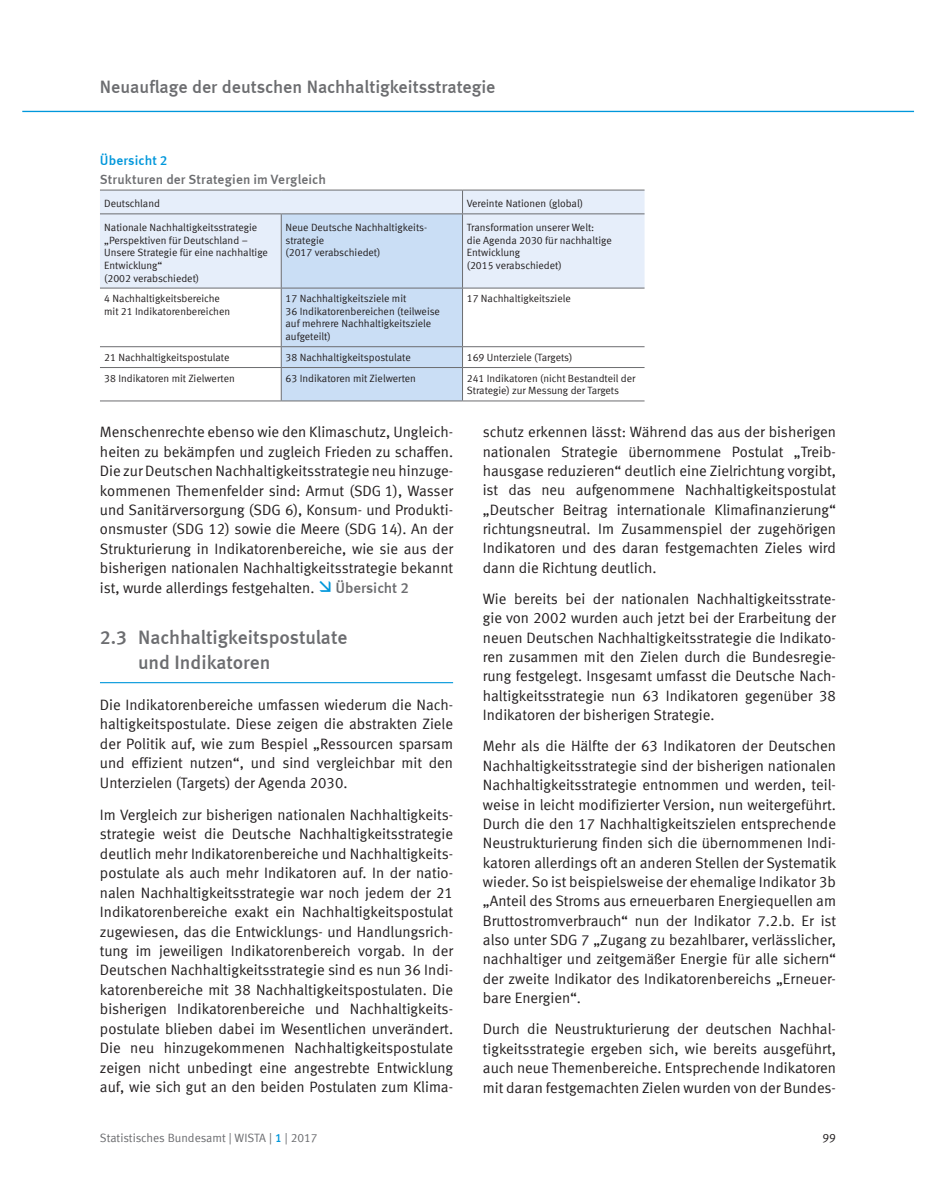
<style>
.page{position:relative;width:936px;height:1191px;background:#fff}
.page>*{position:absolute;margin:0;border:0;box-sizing:border-box;transform-origin:0 0}
._03_Überschrift_13Pt{font:19.5px/25.5px "Meta Medium LF";color:#6c6d70}
.t1{font:18px "Meta Medium LF";color:#6c6d70}
._05_Text_10Pt_13Pt_E{font:15px/19.4px "Meta Normal LF";color:#231f20;text-align:justify}
._05_Text_10Pt_13Pt_E-2{font:15px "Meta Medium LF";color:#6c6d70}
._07_Überschrift_9pt{font:13.5px "Meta Medium LF";letter-spacing:.01em;color:#6c6d70}
._07_Überschrift_9pt-2{font:13.5px "Meta Medium LF";letter-spacing:.005em;color:#0097db}
.t2{font:12px "Meta Normal LF";color:#6c6d70}
.t3{font:12px "Meta Normal LF";color:#231f20}
._01_TabText_linksbün{font:10.5px/12.6px "Meta Normal LF";color:#231f20}
._06_TabTextKopf{font:10.5px/12.6px "Meta Normal LF";color:#231f20}
.s1{font-family:"Meta Medium LF";color:#0097db}
</style>
<div class="page">
<hr style="left:100px;top:682px;width:353px;height:1px;background:#0097db">
<div style="left:100px;top:191px;width:544px;height:97px;background:#e6eefa"></div>
<hr style="left:100px;top:190px;width:181px;height:1px;background:#6c6d70">
<hr style="left:100px;top:346px;width:181px;height:1px;background:#6c6d70">
<hr style="left:100px;top:367px;width:181px;height:1px;background:#6c6d70">
<hr style="left:100px;top:400px;width:181px;height:1px;background:#6c6d70">
<hr style="left:462px;top:190px;width:182px;height:1px;background:#6c6d70">
<hr style="left:462px;top:346px;width:182px;height:1px;background:#6c6d70">
<svg style="left:281px;top:190px;width:182px;height:211px;background:#caddf2"></svg>
<hr style="left:462px;top:367px;width:182px;height:1px;background:#6c6d70">
<hr style="left:462px;top:368px;width:1px;height:32px;background:#6c6d70">
<hr style="left:462px;top:400px;width:182px;height:1px;background:#6c6d70">
<hr style="left:281px;top:213px;width:181px;height:1px;background:#6c6d70">
<hr style="left:281px;top:288px;width:181px;height:1px;background:#6c6d70">
<hr style="left:100px;top:213px;width:181px;height:1px;background:#6c6d70">
<hr style="left:281px;top:214px;width:1px;height:74px;background:#6c6d70">
<hr style="left:100px;top:288px;width:181px;height:1px;background:#6c6d70">
<hr style="left:462px;top:213px;width:182px;height:1px;background:#6c6d70">
<hr style="left:462px;top:214px;width:1px;height:74px;background:#6c6d70">
<hr style="left:462px;top:288px;width:182px;height:1px;background:#6c6d70">
<hr style="left:22px;top:111px;width:891px;height:1px;background:#0097db">
<p class="t1" style="left:100px;top:76px;width:397px">Neuauflage der deutschen Nachhaltigkeitsstrategie</p>
<p class="_07_Überschrift_9pt-2" style="left:100px;top:153px;width:69px">Übersicht 2</p>
<p class="_07_Überschrift_9pt" style="left:100px;top:171px;width:228px">Strukturen der Strategien im Vergleich</p>
<p class="_06_TabTextKopf" style="left:104px;top:197px;width:57px">Deutschland</p>
<p class="_06_TabTextKopf" style="left:467px;top:197px;width:118px">Vereinte Nationen (global)</p>
<p class="_06_TabTextKopf" style="left:104px;top:221px;width:165px">Nationale Nachhaltigkeitsstrategie „Perspektiven für Deutschland –<br>Unsere Strategie für eine nachhaltige<br>Entwicklung“</p>
<p class="_06_TabTextKopf" style="left:104px;top:272px;width:96px">(2002 verabschiedet)</p>
<p class="_06_TabTextKopf" style="left:285px;top:221px;width:143px">Neue Deutsche Nachhaltigkeits&shy;strategie</p>
<p class="_06_TabTextKopf" style="left:285px;top:246px;width:96px">(2017 verabschiedet)</p>
<p class="_06_TabTextKopf" style="left:467px;top:221px;width:146px">Transformation unserer Welt:<br>die Agenda 2030 für nachhaltige<br>Entwicklung</p>
<p class="_06_TabTextKopf" style="left:467px;top:259px;width:96px">(2015 verabschiedet)</p>
<p class="_01_TabText_linksbün" style="left:104px;top:292px;width:127px">4 Nachhaltigkeitsbereiche mit 21 Indikatorenbereichen</p>
<p class="_01_TabText_linksbün" style="left:285px;top:292px;width:156px">17 Nachhaltigkeitsziele mit<br>36 Indikatorenbereichen (teilweise auf mehrere Nachhaltigkeitsziele aufgeteilt)</p>
<p class="_01_TabText_linksbün" style="left:467px;top:292px;width:105px">17 Nachhaltigkeitsziele</p>
<p class="_01_TabText_linksbün" style="left:104px;top:351px;width:127px">21 Nachhaltigkeitspostulate</p>
<p class="_01_TabText_linksbün" style="left:285px;top:351px;width:127px">38 Nachhaltigkeitspostulate</p>
<p class="_01_TabText_linksbün" style="left:467px;top:351px;width:107px">169 Unterziele (Targets)</p>
<p class="_01_TabText_linksbün" style="left:104px;top:371px;width:132px">38 Indikatoren mit Zielwerten</p>
<p class="_01_TabText_linksbün" style="left:285px;top:371px;width:132px">63 Indikatoren mit Zielwerten</p>
<p class="_01_TabText_linksbün" style="left:467px;top:371px;width:170px">241 Indikatoren (nicht Bestandteil der<br>Strategie) zur Messung der Targets</p>
<p class="_05_Text_10Pt_13Pt_E" style="left:100px;top:422px;width:355px">Menschenrechte ebenso wie den Klimaschutz, Ungleich&shy;heiten zu bekämpfen und zugleich Frieden zu schaffen.<br>Die zur Deutschen Nachhaltigkeitsstrategie neu hinzuge&shy;kommenen Themenfelder sind: Armut (SDG 1), Wasser und Sanitärversorgung (SDG 6), Konsum- und Produkti&shy;onsmuster (SDG 12) sowie die Meere (SDG 14). An der Strukturierung in Indikatorenbereiche, wie sie aus der bisherigen nationalen Nachhaltigkeitsstrategie bekannt ist, wurde allerdings festgehalten.</p>
<p class="_05_Text_10Pt_13Pt_E-2" style="left:335px;top:579px;width:75px">Übersicht 2</p>
<p class="_03_Überschrift_13Pt" style="left:138px;top:624px;width:211px;text-indent:-38px">2.3 Nachhaltigkeitspostulate und Indikatoren</p>
<p class="_05_Text_10Pt_13Pt_E" style="left:100px;top:695px;width:354px">Die Indikatorenbereiche umfassen wiederum die Nach&shy;haltigkeitspostulate. Diese zeigen die abstrakten Ziele der Politik auf, wie zum Bespiel „Ressourcen sparsam und effizient nutzen“, und sind vergleichbar mit den Unterzielen (Targets) der Agenda 2030.</p>
<p class="_05_Text_10Pt_13Pt_E" style="left:100px;top:805px;width:355px">Im Vergleich zur bisherigen nationalen Nachhaltigkeits&shy;strategie weist die Deutsche Nachhaltigkeitsstrategie deutlich mehr Indikatorenbereiche und Nachhaltigkeits&shy;postulate als auch mehr Indikatoren auf. In der natio&shy;nalen Nachhaltigkeitsstrategie war noch jedem der 21<br>Indikatorenbereiche exakt ein Nachhaltigkeitspostulat zugewiesen, das die Entwicklungs- und Handlungsrich&shy;tung im jeweiligen Indikatorenbereich vorgab. In der Deutschen Nachhaltigkeitsstrategie sind es nun 36 Indi&shy;katorenbereiche mit 38 Nachhaltigkeitspostulaten. Die bisherigen Indikatorenbereiche und Nachhaltigkeits&shy;postulate blieben dabei im Wesentlichen unverändert.<br>Die neu hinzugekommenen Nachhaltigkeitspostulate zeigen nicht unbedingt eine angestrebte Entwicklung auf, wie sich gut an den beiden Postulaten zum Klima-</p>
<p class="_05_Text_10Pt_13Pt_E" style="left:483px;top:422px;width:355px">schutz erkennen lässt: Während das aus der bisherigen nationalen Strategie übernommene Postulat „Treib&shy;hausgase reduzieren“ deutlich eine Zielrichtung vorgibt, ist das neu aufgenommene Nachhaltigkeitspostulat „Deutscher Beitrag internationale Klimafinanzierung“ richtungsneutral. Im Zusammenspiel der zugehörigen Indikatoren und des daran festgemachten Zieles wird dann die Richtung deutlich.</p>
<p class="_05_Text_10Pt_13Pt_E" style="left:483px;top:589px;width:354px">Wie bereits bei der nationalen Nachhaltigkeitsstrate&shy;gie von 2002 wurden auch jetzt bei der Erarbeitung der neuen Deutschen Nachhaltigkeitsstrategie die Indikato&shy;ren zusammen mit den Zielen durch die Bundesregie&shy;rung festgelegt. Insgesamt umfasst die Deutsche Nach&shy;haltigkeitsstrategie nun 63 Indikatoren gegenüber 38<br>Indikatoren der bisherigen Strategie.</p>
<p class="_05_Text_10Pt_13Pt_E" style="left:483px;top:736px;width:355px">Mehr als die Hälfte der 63 Indikatoren der Deutschen Nachhaltigkeitsstrategie sind der bisherigen nationalen Nachhaltigkeitsstrategie entnommen und werden, teil&shy;weise in leicht modifizierter Version, nun weitergeführt.<br>Durch die den 17 Nachhaltigkeitszielen entsprechende Neustrukturierung finden sich die übernommenen Indi&shy;katoren allerdings oft an anderen Stellen der Systematik wieder. So ist beispielsweise der ehemalige Indikator 3b „Anteil des Stroms aus erneuerbaren Energiequellen am Bruttostromverbrauch“ nun der Indikator 7.2.b. Er ist also unter SDG 7 „Zugang zu bezahlbarer, verlässlicher, nachhaltiger und zeitgemäßer Energie für alle sichern“ der zweite Indikator des Indikatorenbereichs „Erneuer&shy;bare Energien“.</p>
<p class="_05_Text_10Pt_13Pt_E" style="left:483px;top:1019px;width:354px">Durch die Neustrukturierung der deutschen Nachhal&shy;tigkeitsstrategie ergeben sich, wie bereits ausgeführt, auch neue Themenbereiche. Entsprechende Indikatoren mit daran festgemachten Zielen wurden von der Bundes-</p>
<p class="t2" style="left:100px;top:1130px;width:219px">Statistisches Bundesamt | WISTA | <span class="s1">1</span> | 2017</p>
<p class="t3" style="left:822px;top:1130px;width:15px">99</p>
</div>
